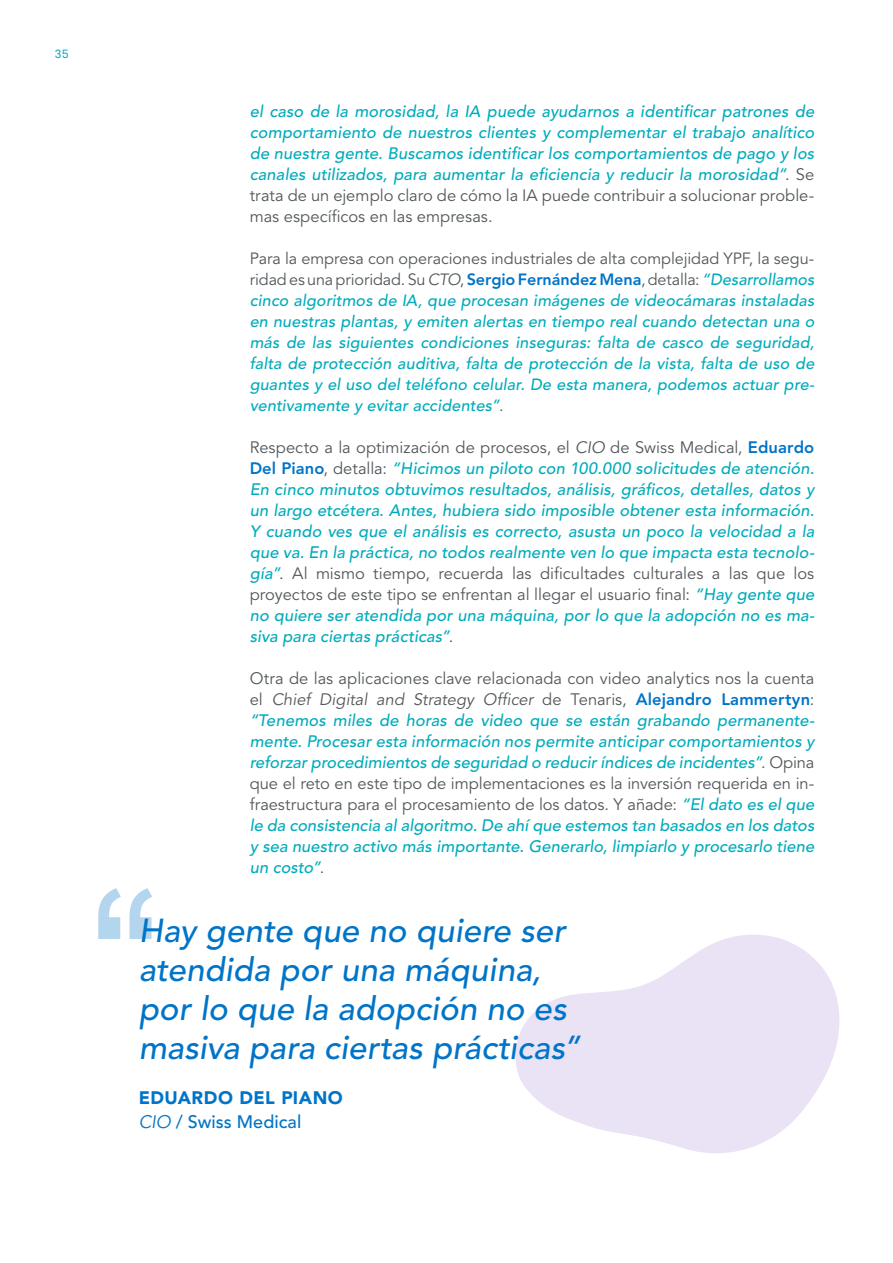
<style>
.page{position:relative;width:893px;height:1263px;background:#fff}
.page>*{position:absolute;margin:0;border:0;box-sizing:border-box;transform-origin:0 0}
.t1{font:italic 500 33px/39px "Avenir";letter-spacing:.005em;color:#0074c8}
.t2{font:900 18px/24px "Avenir";letter-spacing:.025em;color:#0074c8}
.t3{font:italic 500 16.5px/21px "Avenir";letter-spacing:.01em;color:#00acbb;text-align:justify}
.t4{font:italic 500 16.2px/21px "Avenir";letter-spacing:.01em;color:#00acbb;text-align:justify}
.t5{font:12px "Akkurat Mono";color:#00acbb}
.s1{font-weight:400;font-style:normal;color:#52575a}
.s2{font-weight:400;color:#52575a}
.s3{font-weight:800;font-style:normal;color:#0074c8}
.s4{font-weight:400;font-style:italic}
.s5{font-weight:500}
</style>
<div class="page">
<svg style="left:515px;top:935px;width:325px;height:218px;fill:#eae2f5"></svg>
<svg style="left:98px;top:888px;width:54px;height:51px"></svg>
<p class="t5" style="left:54px;top:46px;width:16px">35</p>
<p class="t3" style="left:250px;top:101px;width:566px">el caso de la morosidad, la IA puede ayudarnos a identificar patrones de comportamiento de nuestros clientes y complementar el trabajo analítico de nuestra gente. Buscamos identificar los comportamientos de pago y los canales utilizados, para aumentar la eficiencia y reducir la morosidad”<span class="s1">. Se trata de un ejemplo claro de cómo la IA puede contribuir a solucionar proble&shy;mas específicos en las empresas.</span></p>
<p class="t4" style="left:250px;top:248px;width:566px"><span class="s1">Para la empresa con operaciones industriales de alta complejidad YPF, la segu&shy;ridad es una prioridad. Su</span> <span class="s2">CTO</span><span class="s1">,</span> <span class="s3">Sergio Fernández Mena</span><span class="s1">, detalla:</span> “Desarrollamos cinco algoritmos de IA, que procesan imágenes de videocámaras instaladas en nuestras plantas, y emiten alertas en tiempo real cuando detectan una o más de las siguientes condiciones inseguras: falta de casco de seguridad, falta de protección auditiva, falta de protección de la vista, falta de uso de guantes y el uso del teléfono celular. De esta manera, podemos actuar pre&shy;ventivamente y evitar accidentes”<span class="s1">.</span></p>
<p class="t3" style="left:250px;top:437px;width:566px"><span class="s1">Respecto a la optimización de procesos, el</span> <span class="s2">CIO</span> <span class="s1">de Swiss Medical,</span> <span class="s3">Eduardo Del Piano</span><span class="s1">, detalla:</span> “Hicimos un piloto con 100.000 solicitudes de atención.<br>En cinco minutos obtuvimos resultados, análisis, gráficos, detalles, datos y un largo etcétera. Antes, hubiera sido imposible obtener esta información.<br>Y cuando ves que el análisis es correcto, asusta un poco la velocidad a la que va. En la práctica, no todos realmente ven lo que impacta esta tecnolo&shy;gía”<span class="s1">. Al mismo tiempo, recuerda las dificultades culturales a las que los proyectos de este tipo se enfrentan al llegar el usuario final:</span> “Hay gente que no quiere ser atendida por una máquina, por lo que la adopción no es ma&shy;siva para ciertas prácticas”<span class="s1">.</span></p>
<p class="t3" style="left:250px;top:668px;width:566px"><span class="s1">Otra de las aplicaciones clave relacionada con video analytics nos la cuenta el</span> <span class="s2">Chief Digital and Strategy Officer</span> <span class="s1">de Tenaris,</span> <span class="s3">Alejandro Lammertyn</span><span class="s1">: </span>“Tenemos miles de horas de video que se están grabando permanente&shy;mente. Procesar esta información nos permite anticipar comportamientos y reforzar procedimientos de seguridad o reducir índices de incidentes”<span class="s1">. Opina que el reto en este tipo de implementaciones es la inversión requerida en in&shy;fraestructura para el procesamiento de los datos. Y añade:</span> “El dato es el que le da consistencia al algoritmo. De ahí que estemos tan basados en los datos y sea nuestro activo más importante. Generarlo, limpiarlo y procesarlo tiene un costo”<span class="s1">.</span></p>
<h1 class="t1" style="left:139px;top:912px;width:443px">Hay gente que no quiere ser atendida por una máquina, por lo que la adopción no es masiva para ciertas prácticas”</h1>
<p class="t2" style="left:139px;top:1086px;width:206px">EDUARDO DEL PIANO<br><span class="s4">CIO</span> <span class="s5">/ Swiss Medical</span></p>
</div>
